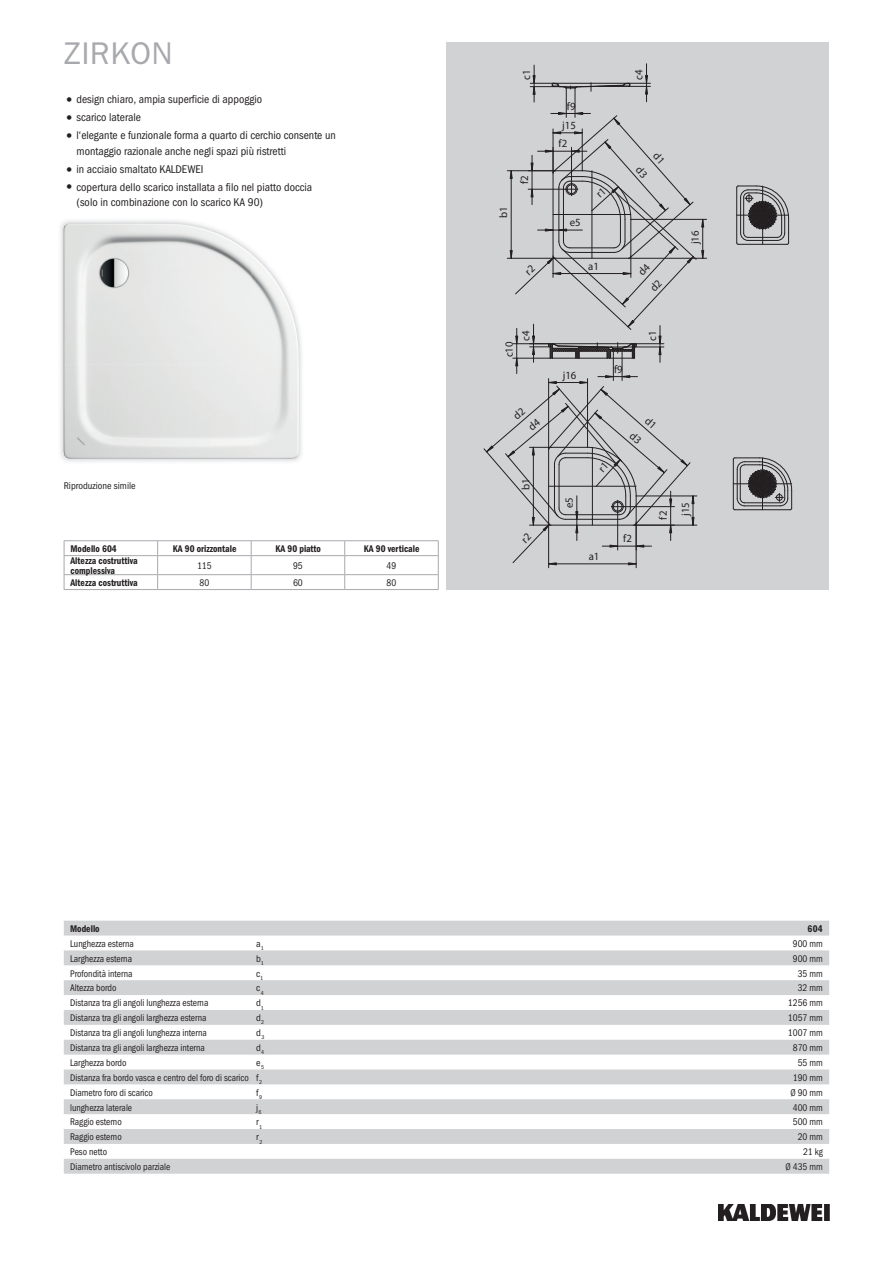
<style>
.page{position:relative;width:893px;height:1263px;background:#fff}
.page>*{position:absolute;margin:0;border:0;box-sizing:border-box;transform-origin:0 0}
.t1{font:31.5px "Franklin Gothic ITC";letter-spacing:.01em;color:#a8a9ad}
.t2{font:11.25px/15.8px "Franklin Gothic Cond ITC";color:#231f20}
.t3{font:10.95px/18.5px "Myriad Pro";color:#231f20}
.t4{font:9.75px "Franklin Gothic Cond ITC";color:#231f20;scale:.95 1}
.t5{font:600 9.75px/10.8px "Franklin Gothic Cond ITC";color:#231f20;scale:.95 1}
.t6{font:9.75px "Franklin Gothic Cond ITC";color:#231f20}
.s1{font-size:15.75px}
</style>
<div class="page">
<img style="left:719px;top:1204px;width:110px;height:16px">
<div style="left:446px;top:43px;width:383px;height:547px;background:#d1d2d4"></div>
<svg style="left:736px;top:185px;width:53px;height:60px"></svg>
<svg style="left:733px;top:457px;width:59px;height:53px"></svg>
<img style="left:60px;top:220px;width:242px;height:242px">
<img style="left:64px;top:224px;width:188px;height:234px">
<img style="left:251px;top:254px;width:48px;height:204px">
<svg style="left:64px;top:921px;width:765px;height:253px;fill:#d4d5d7"></svg>
<hr style="left:64px;top:540px;width:94px;height:1px;background:#a8a9ad">
<hr style="left:158px;top:540px;width:93px;height:1px;background:#a8a9ad">
<hr style="left:251px;top:540px;width:94px;height:1px;background:#a8a9ad">
<hr style="left:345px;top:540px;width:94px;height:1px;background:#a8a9ad">
<hr style="left:64px;top:555px;width:94px;height:1px;background:#a8a9ad">
<hr style="left:158px;top:555px;width:93px;height:1px;background:#a8a9ad">
<hr style="left:251px;top:555px;width:94px;height:1px;background:#a8a9ad">
<hr style="left:345px;top:555px;width:94px;height:1px;background:#a8a9ad">
<hr style="left:64px;top:574px;width:94px;height:1px;background:#a8a9ad">
<svg style="left:64px;top:541px;width:1px;height:48px"></svg>
<hr style="left:64px;top:589px;width:94px;height:1px;background:#a8a9ad">
<hr style="left:158px;top:574px;width:93px;height:1px;background:#a8a9ad">
<svg style="left:157px;top:541px;width:1px;height:48px"></svg>
<hr style="left:158px;top:589px;width:93px;height:1px;background:#a8a9ad">
<hr style="left:251px;top:574px;width:94px;height:1px;background:#a8a9ad">
<svg style="left:251px;top:541px;width:1px;height:48px"></svg>
<hr style="left:251px;top:589px;width:94px;height:1px;background:#a8a9ad">
<hr style="left:345px;top:574px;width:94px;height:1px;background:#a8a9ad">
<svg style="left:344px;top:541px;width:1px;height:48px"></svg>
<svg style="left:438px;top:541px;width:1px;height:48px"></svg>
<hr style="left:345px;top:589px;width:94px;height:1px;background:#a8a9ad">
<svg style="left:483px;top:64px;width:224px;height:504px"></svg>
<h1 class="t1" style="left:64px;top:34px;width:111px">ZIRKON</h1>
<p class="t2" style="left:64px;top:92px;width:200px"><span class="s1">•</span> design chiaro, ampia superficie di appoggio</p>
<p class="t2" style="left:64px;top:110px;width:79px"><span class="s1">•</span> scarico laterale</p>
<p class="t2" style="left:77px;top:127px;width:261px;text-indent:-13px"><span class="s1">•</span> l‘elegante e funzionale forma a quarto di cerchio consente un montaggio razionale anche negli spazi più ristretti</p>
<p class="t2" style="left:64px;top:161px;width:141px"><span class="s1">•</span> in acciaio smaltato KALDEWEI</p>
<p class="t2" style="left:77px;top:179px;width:237px;text-indent:-13px"><span class="s1">•</span> copertura dello scarico installata a filo nel piatto doccia (solo in combinazione con lo scarico KA 90)</p>
<p class="t6" style="left:64px;top:480px;width:73px">Riproduzione simile</p>
<p class="t5" style="left:70px;top:543px;width:50px">Modello 604</p>
<p class="t5" style="left:173px;top:543px;width:69px">KA 90 orizzontale</p>
<p class="t5" style="left:275px;top:543px;width:49px">KA 90 piatto</p>
<p class="t5" style="left:364px;top:543px;width:60px">KA 90 verticale</p>
<p class="t5" style="left:70px;top:555px;width:72px">Altezza costruttiva complessiva</p>
<p class="t4" style="left:197px;top:560px;width:17px">115</p>
<p class="t4" style="left:293px;top:560px;width:12px">95</p>
<p class="t4" style="left:387px;top:560px;width:12px">49</p>
<p class="t5" style="left:70px;top:577px;width:72px">Altezza costruttiva</p>
<p class="t4" style="left:200px;top:577px;width:12px">80</p>
<p class="t4" style="left:293px;top:577px;width:12px">60</p>
<p class="t4" style="left:387px;top:577px;width:12px">80</p>
<p class="t3" style="left:517px;top:80px;width:12px;rotate:-90deg">c1</p>
<p class="t3" style="left:630px;top:80px;width:12px;rotate:-90deg">c4</p>
<p class="t3" style="left:567px;top:97px;width:10px">f9</p>
<p class="t3" style="left:494px;top:218px;width:13px;rotate:-90deg">b1</p>
<p class="t3" style="left:515px;top:184px;width:10px;rotate:-90deg">f2</p>
<p class="t3" style="left:559px;top:116px;width:19px;text-indent:4px">j15 f2</p>
<p class="t3" style="left:570px;top:213px;width:12px">e5</p>
<p class="t3" style="left:588px;top:257px;width:12px">a1</p>
<p class="t3" style="left:663px;top:146px;width:14px;line-height:22.4px;rotate:49deg">d1 d3</p>
<p class="t3" style="left:500px;top:357px;width:17px;rotate:-90deg">c10</p>
<p class="t3" style="left:517px;top:341px;width:12px;rotate:-90deg">c4</p>
<p class="t3" style="left:643px;top:341px;width:12px;rotate:-90deg">c1</p>
<p class="t3" style="left:614px;top:360px;width:10px">f9</p>
<p class="t3" style="left:563px;top:366px;width:15px">j16</p>
<p class="t3" style="left:686px;top:244px;width:15px;rotate:-90deg">j16</p>
<p class="t3" style="left:516px;top:490px;width:13px;rotate:-90deg">b1</p>
<p class="t3" style="left:560px;top:508px;width:12px;rotate:-90deg">e5</p>
<p class="t3" style="left:589px;top:547px;width:12px">a1</p>
<p class="t3" style="left:623px;top:529px;width:10px">f2</p>
<p class="t3" style="left:654px;top:519px;width:10px;rotate:-90deg">f2</p>
<p class="t3" style="left:676px;top:516px;width:15px;rotate:-90deg">j15</p>
<p class="t5" style="left:70px;top:923px;width:33px">Modello</p>
<p class="t5" style="left:808px;top:923px;width:18px">604</p>
<p class="t4" style="left:70px;top:938px;width:69px">Lunghezza esterna</p>
<p class="t6" style="left:256px;top:938px;width:9px">a<sub>1</sub></p>
<p class="t4" style="left:793px;top:938px;width:33px">900 mm</p>
<p class="t4" style="left:70px;top:953px;width:67px">Larghezza esterna</p>
<p class="t6" style="left:256px;top:953px;width:9px">b<sub>1</sub></p>
<p class="t4" style="left:793px;top:953px;width:33px">900 mm</p>
<p class="t4" style="left:70px;top:967px;width:67px">Profondità interna</p>
<p class="t6" style="left:256px;top:967px;width:8px">c<sub>1</sub></p>
<p class="t4" style="left:798px;top:967px;width:28px">35 mm</p>
<p class="t4" style="left:70px;top:982px;width:50px">Altezza bordo</p>
<p class="t6" style="left:256px;top:982px;width:9px">c<sub>4</sub></p>
<p class="t4" style="left:798px;top:982px;width:28px">32 mm</p>
<p class="t4" style="left:70px;top:997px;width:147px">Distanza tra gli angoli lunghezza esterna</p>
<p class="t6" style="left:256px;top:997px;width:9px">d<sub>1</sub></p>
<p class="t4" style="left:788px;top:997px;width:38px">1256 mm</p>
<p class="t4" style="left:70px;top:1012px;width:145px">Distanza tra gli angoli larghezza esterna</p>
<p class="t6" style="left:256px;top:1012px;width:9px">d<sub>2</sub></p>
<p class="t4" style="left:788px;top:1012px;width:38px">1057 mm</p>
<p class="t4" style="left:70px;top:1027px;width:145px">Distanza tra gli angoli lunghezza interna</p>
<p class="t6" style="left:256px;top:1027px;width:10px">d<sub>3</sub></p>
<p class="t4" style="left:788px;top:1027px;width:38px">1007 mm</p>
<p class="t4" style="left:70px;top:1042px;width:143px">Distanza tra gli angoli larghezza interna</p>
<p class="t6" style="left:256px;top:1042px;width:9px">d<sub>4</sub></p>
<p class="t4" style="left:793px;top:1042px;width:33px">870 mm</p>
<p class="t4" style="left:70px;top:1057px;width:61px">Larghezza bordo</p>
<p class="t6" style="left:256px;top:1057px;width:9px">e<sub>5</sub></p>
<p class="t4" style="left:798px;top:1057px;width:28px">55 mm</p>
<p class="t4" style="left:70px;top:1072px;width:204px">Distanza fra bordo vasca e centro del foro di scarico f<sub>2</sub></p>
<p class="t4" style="left:793px;top:1072px;width:33px">190 mm</p>
<p class="t4" style="left:70px;top:1087px;width:89px">Diametro foro di scarico</p>
<p class="t6" style="left:256px;top:1087px;width:7px">f<sub>9</sub></p>
<p class="t4" style="left:790px;top:1087px;width:36px">Ø 90 mm</p>
<p class="t4" style="left:70px;top:1101px;width:67px">lunghezza laterale</p>
<p class="t6" style="left:256px;top:1101px;width:7px">j<sub>6</sub></p>
<p class="t4" style="left:793px;top:1101px;width:33px">400 mm</p>
<p class="t4" style="left:70px;top:1116px;width:56px">Raggio esterno</p>
<p class="t6" style="left:256px;top:1116px;width:7px">r<sub>1</sub></p>
<p class="t4" style="left:793px;top:1116px;width:33px">500 mm</p>
<p class="t4" style="left:70px;top:1131px;width:56px">Raggio esterno</p>
<p class="t6" style="left:256px;top:1131px;width:8px">r<sub>2</sub></p>
<p class="t4" style="left:798px;top:1131px;width:28px">20 mm</p>
<p class="t4" style="left:70px;top:1146px;width:40px">Peso netto</p>
<p class="t4" style="left:803px;top:1146px;width:22px">21 kg</p>
<p class="t4" style="left:70px;top:1161px;width:107px">Diametro antiscivolo parziale</p>
<p class="t4" style="left:785px;top:1161px;width:41px">Ø 435 mm</p>
</div>
